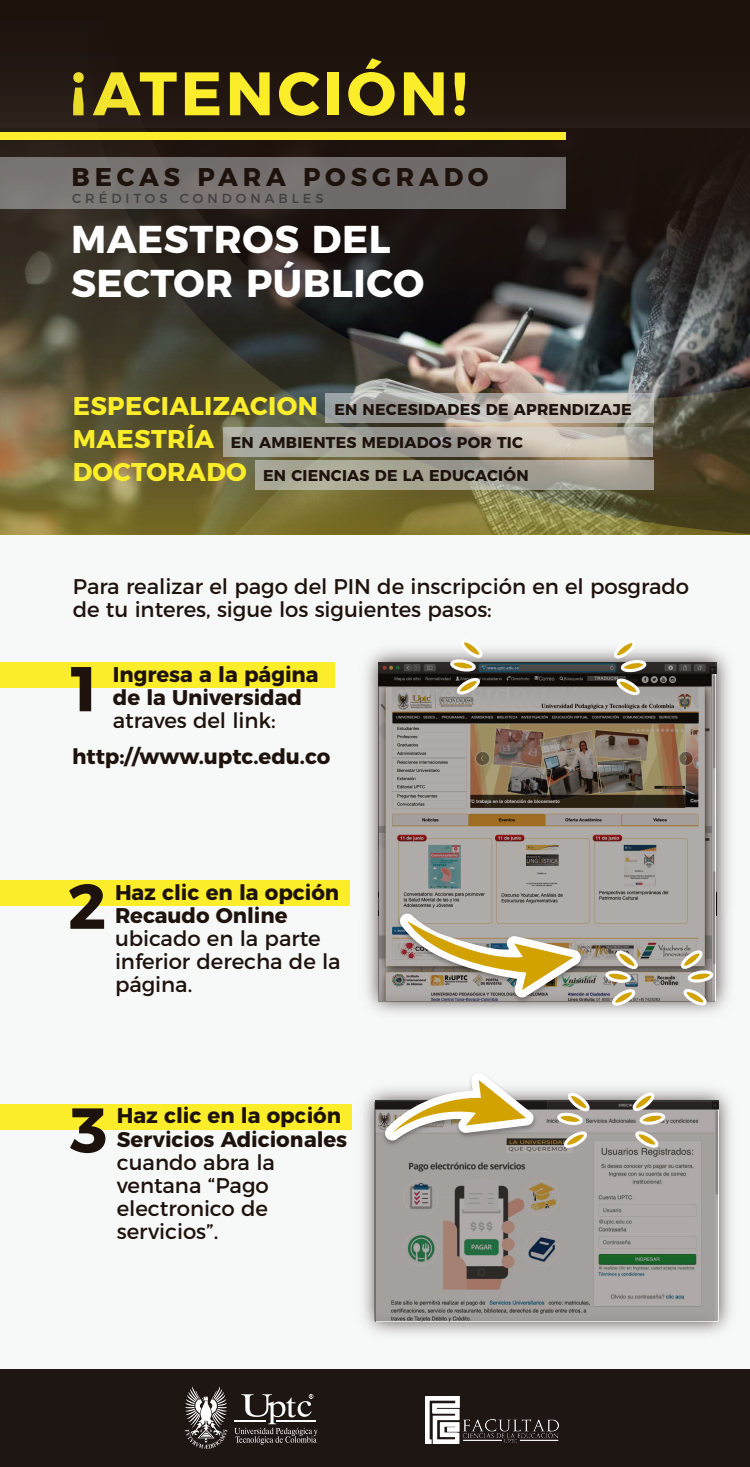
<style>
.page{position:relative;width:750px;height:1467px;background:#fff}
.page>*{position:absolute;margin:0;border:0;box-sizing:border-box;transform-origin:0 0}
.t1{font:700 63.12px "Montserrat";color:#1e120d}
.t2{font:700 61.25px "Montserrat";letter-spacing:.06em;color:#fced2a}
.t3{font:700 38.75px/43.1px "Montserrat";letter-spacing:.015em;color:#fff}
.t4{font:700 25.62px "Montserrat";letter-spacing:.185em;color:#1e120d}
.t5{font:21.25px/23.1px "Montserrat";letter-spacing:-.005em;color:#1e120d}
.t6{font:700 21.25px/23.1px "Montserrat";letter-spacing:-.005em;color:#1e120d}
.t7{font:700 15.62px/33.1px "Montserrat";letter-spacing:.015em;color:#1e120d}
.t8{font:13.12px "Montserrat";letter-spacing:.31em;color:#433f40}
.s1{font-size:25.62px;color:#fced2a}
</style>
<div class="page">
<img style="left:0;top:0;width:750px;height:535px">
<div style="left:0;top:157px;width:566px;height:52px;background:#736e6d"></div>
<svg style="left:325px;top:393px;width:329px;height:29px;background:#b8b5af"></svg>
<svg style="left:255px;top:460px;width:399px;height:29px;background:#a7a495"></svg>
<svg style="left:224px;top:427px;width:429px;height:29px;background:#afaba1"></svg>
<div style="left:0;top:132px;width:566px;height:7px;background:#fced2a"></div>
<div style="left:0;top:536px;width:750px;height:931px;background:#f7f8f8"></div>
<img style="left:366px;top:649px;width:364px;height:365px">
<div style="left:0;top:662px;width:335px;height:26px;background:#fced2a"></div>
<div style="left:0;top:880px;width:350px;height:26px;background:#fced2a"></div>
<svg style="left:378px;top:662px;width:337px;height:339px;background:#8a827b"></svg>
<svg style="left:450px;top:642px;width:35px;height:55px"></svg>
<svg style="left:612px;top:643px;width:35px;height:55px"></svg>
<img style="left:394px;top:910px;width:192px;height:96px">
<svg style="left:399px;top:913px;width:182px;height:85px"></svg>
<svg style="left:605px;top:947px;width:35px;height:61px"></svg>
<svg style="left:678px;top:946px;width:36px;height:62px"></svg>
<div style="left:0;top:1104px;width:352px;height:25px;background:#fced2a"></div>
<img style="left:297px;top:1088px;width:434px;height:246px">
<svg style="left:374px;top:1102px;width:344px;height:219px;background:#999692"></svg>
<svg style="left:557px;top:1089px;width:35px;height:62px"></svg>
<svg style="left:630px;top:1089px;width:36px;height:61px"></svg>
<img style="left:379px;top:1088px;width:160px;height:61px">
<svg style="left:384px;top:1075px;width:150px;height:66px"></svg>
<div style="left:0;top:1369px;width:750px;height:98px;background:#1e1613"></div>
<svg style="left:185px;top:1387px;width:42px;height:62px"></svg>
<svg style="left:234px;top:1394px;width:83px;height:51px"></svg>
<img style="left:425px;top:1396px;width:133px;height:48px">
<h2 class="t2" style="left:70px;top:34px;width:17px">¡</h2>
<h2 class="t2" style="left:93px;top:43px;width:376px">ATENCIÓN!</h2>
<p class="t4" style="left:72px;top:156px;width:418px">BECAS PARA POSGRADO</p>
<h3 class="t3" style="left:71px;top:215px;width:355px">MAESTROS DEL<br>SECTOR PÚBLICO</h3>
<p class="t8" style="left:72px;top:187px;width:253px">CRÉDITOS CONDONABLES</p>
<p class="t7" style="left:73px;top:392px;width:561px"><span class="s1">ESPECIALIZACION</span> EN NECESIDADES DE APRENDIZAJE<br><span class="s1">MAESTRÍA</span> EN AMBIENTES MEDIADOS POR TIC<br><span class="s1">DOCTORADO</span> EN CIENCIAS DE LA EDUCACIÓN</p>
<p class="t5" style="left:73px;top:573px;width:618px">Para realizar el pago del PIN de inscripción en el posgrado de tu interes, sigue los siguientes pasos:</p>
<h1 class="t1" style="left:65px;top:637px;width:40px">1</h1>
<p class="t6" style="left:113px;top:661px;width:207px">Ingresa a la página de la Universidad</p>
<p class="t5" style="left:113px;top:707px;width:165px">atraves del link:</p>
<p class="t6" style="left:72px;top:743px;width:260px">http://www.uptc.edu.co</p>
<h1 class="t1" style="left:68px;top:854px;width:40px">2</h1>
<p class="t6" style="left:115px;top:879px;width:226px">Haz clic en la opción<br>Recaudo Online</p>
<p class="t5" style="left:115px;top:925px;width:227px">ubicado en la parte inferior derecha de la página.</p>
<h1 class="t1" style="left:69px;top:1078px;width:40px">3</h1>
<p class="t6" style="left:117px;top:1103px;width:232px">Haz clic en la opción<br>Servicios Adicionales</p>
<p class="t5" style="left:117px;top:1149px;width:160px">cuando abra la ventana “Pago electronico de servicios”.</p>
</div>
